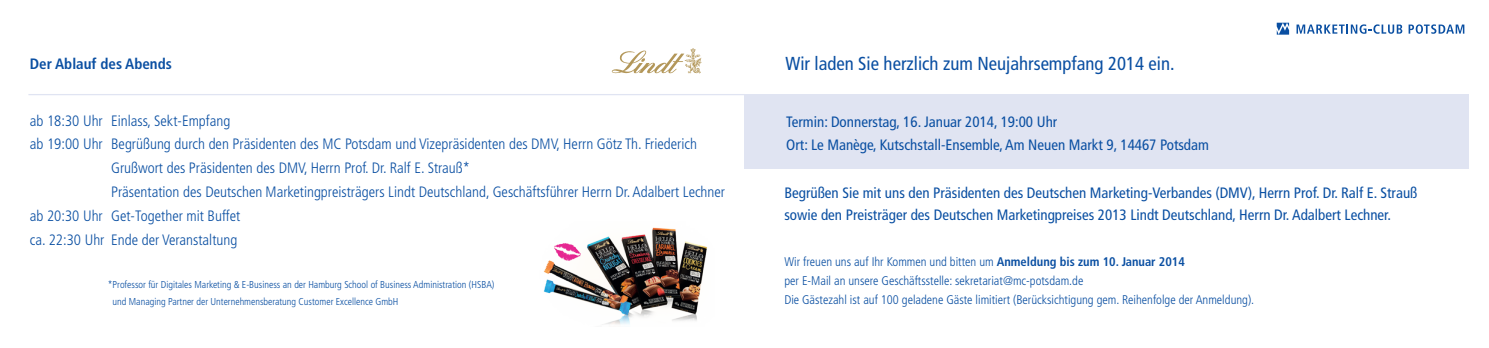
<style>
.page{position:relative;width:1489px;height:348px;background:#fff}
.page>*{position:absolute;margin:0;border:0;box-sizing:border-box;transform-origin:0 0}
.t1{font:condensed 18.75px "Frutiger";color:#0a4fa2}
.t2{font:300 condensed 15px "Frutiger";color:#0a4fa2}
.t3{font:condensed 15px/23.8px "Frutiger";color:#0a4fa2}
.t4{font:700 condensed 15px "Frutiger";color:#0a4fa2}
.t5{font:300 condensed 12.5px/18.8px "Frutiger";color:#0a4fa2}
.t6{font:300 condensed 10px/16.2px "Frutiger";color:#0a4fa2}
.s1{font-weight:700}
</style>
<div class="page">
<div style="left:744px;top:94px;width:724px;height:74px;background:#e0e4f2"></div>
<svg style="left:1276px;top:23px;width:12px;height:12px"></svg>
<svg style="left:1296px;top:24px;width:106px;height:10px"></svg>
<svg style="left:1408px;top:24px;width:56px;height:10px"></svg>
<svg style="left:611px;top:48px;width:90px;height:26px"></svg>
<hr style="left:28px;top:94px;width:716px;height:1px;background:#e0e4f2">
<img style="left:543px;top:227px;width:165px;height:98px">
<p class="t4" style="left:30px;top:54px;width:144px">Der Ablauf des Abends</p>
<p class="t2" style="left:30px;top:112px;width:202px">ab 18:30 Uhr Einlass, Sekt-Empfang</p>
<p class="t2" style="left:30px;top:135px;width:668px">ab 19:00 Uhr Begrüßung durch den Präsidenten des MC Potsdam und Vizepräsidenten des DMV, Herrn Götz Th. Friederich</p>
<p class="t2" style="left:111px;top:159px;width:360px">Grußwort des Präsidenten des DMV, Herrn Prof. Dr. Ralf E. Strauß*</p>
<p class="t2" style="left:111px;top:183px;width:615px">Präsentation des Deutschen Marketingpreisträgers Lindt Deutschland, Geschäftsführer Herrn Dr. Adalbert Lechner</p>
<p class="t2" style="left:30px;top:207px;width:212px">ab 20:30 Uhr Get-Together mit Buffet</p>
<p class="t2" style="left:30px;top:230px;width:209px">ca. 22:30 Uhr Ende der Veranstaltung</p>
<p class="t6" style="left:113px;top:276px;width:383px;text-indent:-5px">*Professor für Digitales Marketing &amp; E-Business an der Hamburg School of Business Administration (HSBA) und Managing Partner der Unternehmensberatung Customer Excellence GmbH</p>
<p class="t1" style="left:785px;top:52px;width:390px">Wir laden Sie herzlich zum Neujahrsempfang 2014 ein.</p>
<p class="t3" style="left:786px;top:109px;width:424px">Termin: Donnerstag, 16. Januar 2014, 19:00 Uhr<br>Ort: Le Manège, Kutschstall-Ensemble, Am Neuen Markt 9, 14467 Potsdam</p>
<p class="t3" style="left:784px;top:181px;width:634px;line-height:22.5px">Begrüßen Sie mit uns den Präsidenten des Deutschen Marketing-Verbandes (DMV), Herrn Prof. Dr. Ralf E. Strauß sowie den Preisträger des Deutschen Marketingpreises 2013 Lindt Deutschland, Herrn Dr. Adalbert Lechner.</p>
<p class="t5" style="left:784px;top:252px;width:471px">Wir freuen uns auf Ihr Kommen und bitten um <span class="s1">Anmeldung bis zum 10. Januar 2014<br></span>per E-Mail an unsere Geschäftsstelle: sekretariat@mc-potsdam.de<br>Die Gästezahl ist auf 100 geladene Gäste limitiert (Berücksichtigung gem. Reihenfolge der Anmeldung).</p>
</div>
